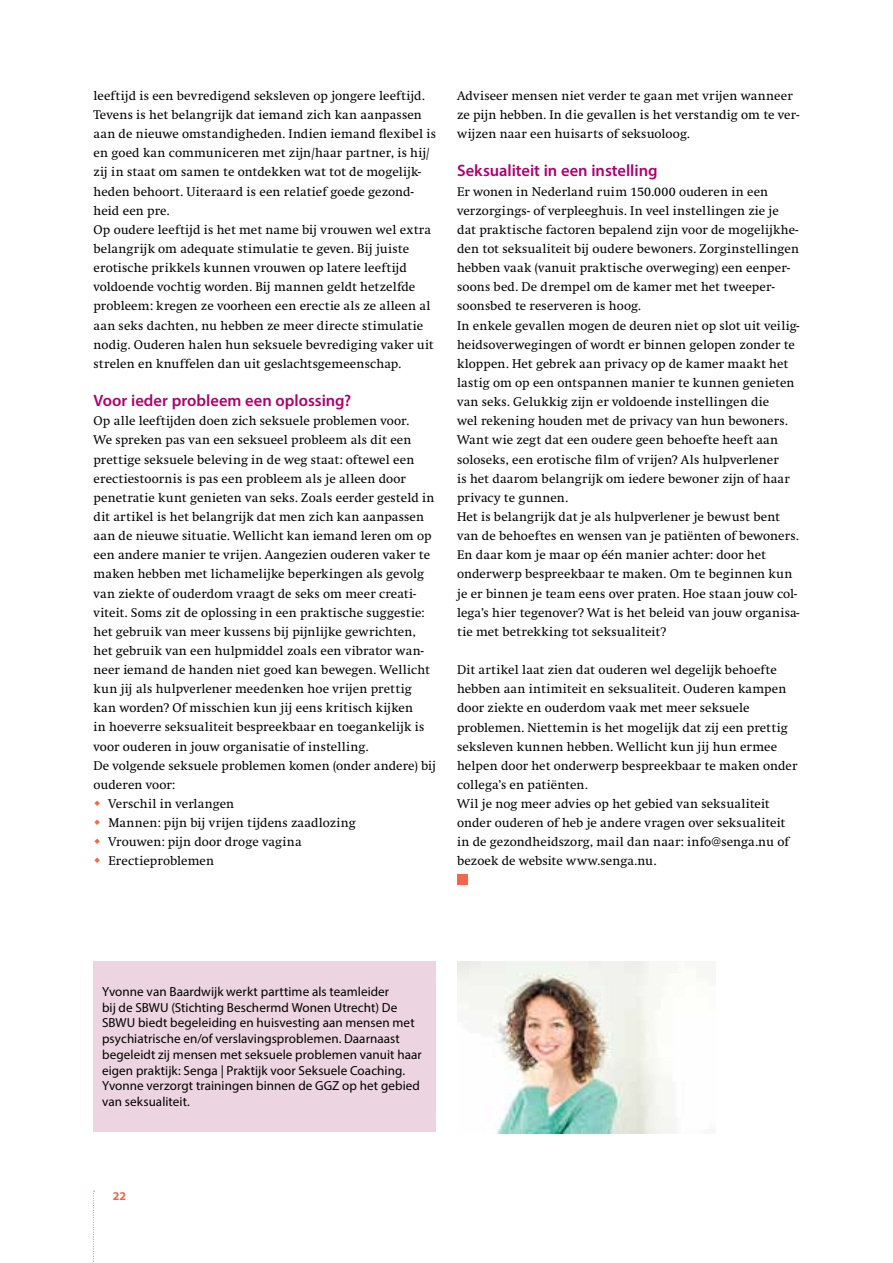
<style>
.page{position:relative;width:893px;height:1263px;background:#fff}
.page>*{position:absolute;margin:0;border:0;box-sizing:border-box;transform-origin:0 0}
.t1{font:600 16.5px "Myriad Pro";color:#ae006e}
.t2{font:13.2px/19.2px "Swift";letter-spacing:.01em;color:#000}
.t3{font:13.2px/15.8px "Myriad Pro";letter-spacing:.005em;color:#000}
.t4{font:700 12px "Myriad Pro";color:#f26649}
</style>
<div class="page">
<svg style="left:93px;top:1191px;width:2px;height:71px"></svg>
<div style="left:457px;top:874px;width:11px;height:10px;background:#f26649"></div>
<div style="left:94px;top:961px;width:342px;height:170px;background:#edd4e1"></div>
<img style="left:457px;top:961px;width:258px;height:172px">
<p class="t2" style="left:94px;top:86px;width:344px">leeftijd is een bevredigend seksleven op jongere leeftijd.<br>Tevens is het belangrijk dat iemand zich kan aanpassen aan de nieuwe omstandigheden. Indien iemand flexibel is en goed kan communiceren met zijn/haar partner, is hij/ zij in staat om samen te ontdekken wat tot de mogelijk&shy;heden behoort. Uiteraard is een relatief goede gezond&shy;heid een pre.<br>Op oudere leeftijd is het met name bij vrouwen wel extra belangrijk om adequate stimulatie te geven. Bij juiste erotische prikkels kunnen vrouwen op latere leeftijd voldoende vochtig worden. Bij mannen geldt hetzelfde probleem: kregen ze voorheen een erectie als ze alleen al aan seks dachten, nu hebben ze meer directe stimulatie nodig. Ouderen halen hun seksuele bevrediging vaker uit strelen en knuffelen dan uit geslachtsgemeenschap.</p>
<p class="t1" style="left:94px;top:390px;width:259px">Voor ieder probleem een oplossing?</p>
<p class="t2" style="left:94px;top:412px;width:317px">Op alle leeftijden doen zich seksuele problemen voor.</p>
<p class="t2" style="left:94px;top:431px;width:319px">We spreken pas van een seksueel probleem als dit een</p>
<p class="t2" style="left:94px;top:450px;width:322px">prettige seksuele beleving in de weg staat: oftewel een</p>
<p class="t2" style="left:94px;top:469px;width:314px">erectiestoornis is pas een probleem als je alleen door</p>
<p class="t2" style="left:94px;top:488px;width:343px">penetratie kunt genieten van seks. Zoals eerder gesteld in</p>
<p class="t2" style="left:94px;top:507px;width:332px">dit artikel is het belangrijk dat men zich kan aanpassen</p>
<p class="t2" style="left:94px;top:526px;width:340px">aan de nieuwe situatie. Wellicht kan iemand leren om op</p>
<p class="t2" style="left:94px;top:546px;width:338px">een andere manier te vrijen. Aangezien ouderen vaker te</p>
<p class="t2" style="left:94px;top:565px;width:332px">maken hebben met lichamelijke beperkingen als gevolg</p>
<p class="t2" style="left:94px;top:584px;width:324px">van ziekte of ouderdom vraagt de seks om meer creati-</p>
<p class="t2" style="left:94px;top:603px;width:332px">viteit. Soms zit de oplossing in een praktische suggestie:</p>
<p class="t2" style="left:94px;top:622px;width:324px">het gebruik van meer kussens bij pijnlijke gewrichten,</p>
<p class="t2" style="left:94px;top:641px;width:332px">het gebruik van een hulpmiddel zoals een vibrator wan-</p>
<p class="t2" style="left:94px;top:660px;width:338px">neer iemand de handen niet goed kan bewegen. Wellicht</p>
<p class="t2" style="left:94px;top:679px;width:320px">kun jij als hulpverlener meedenken hoe vrijen prettig</p>
<p class="t2" style="left:94px;top:699px;width:321px">kan worden? Of misschien kun jij eens kritisch kijken</p>
<p class="t2" style="left:94px;top:718px;width:332px">in hoeverre seksualiteit bespreekbaar en toegankelijk is</p>
<p class="t2" style="left:94px;top:737px;width:276px">voor ouderen in jouw organisatie of instelling.</p>
<p class="t2" style="left:94px;top:756px;width:344px">De volgende seksuele problemen komen (onder andere) bij</p>
<p class="t2" style="left:94px;top:775px;width:83px">ouderen voor:</p>
<p class="t2" style="left:108px;top:794px;width:127px">Verschil in verlangen</p>
<p class="t2" style="left:108px;top:813px;width:249px">Mannen: pijn bij vrijen tijdens zaadlozing</p>
<p class="t2" style="left:108px;top:833px;width:195px">Vrouwen: pijn door droge vagina</p>
<p class="t2" style="left:108px;top:852px;width:107px">Erectieproblemen</p>
<p class="t2" style="left:457px;top:86px;width:344px">Adviseer mensen niet verder te gaan met vrijen wanneer ze pijn hebben. In die gevallen is het verstandig om te ver&shy;wijzen naar een huisarts of seksuoloog.</p>
<p class="t1" style="left:457px;top:160px;width:202px">Seksualiteit in een instelling</p>
<p class="t2" style="left:457px;top:182px;width:344px">Er wonen in Nederland ruim 150.000 ouderen in een verzorgings- of verpleeghuis. In veel instellingen zie je dat praktische factoren bepalend zijn voor de mogelijkhe&shy;den tot seksualiteit bij oudere bewoners. Zorginstellingen hebben vaak (vanuit praktische overweging) een eenper&shy;soons bed. De drempel om de kamer met het tweeper&shy;soonsbed te reserveren is hoog.<br>In enkele gevallen mogen de deuren niet op slot uit veilig&shy;heidsoverwegingen of wordt er binnen gelopen zonder te kloppen. Het gebrek aan privacy op de kamer maakt het lastig om op een ontspannen manier te kunnen genieten van seks. Gelukkig zijn er voldoende instellingen die<br>wel rekening houden met de privacy van hun bewoners.<br>Want wie zegt dat een oudere geen behoefte heeft aan soloseks, een erotische film of vrijen? Als hulpverlener<br>is het daarom belangrijk om iedere bewoner zijn of haar privacy te gunnen.<br>Het is belangrijk dat je als hulpverlener je bewust bent van de behoeftes en wensen van je patiënten of bewoners.<br>En daar kom je maar op één manier achter: door het onderwerp bespreekbaar te maken. Om te beginnen kun je er binnen je team eens over praten. Hoe staan jouw col&shy;lega’s hier tegenover? Wat is het beleid van jouw organisa&shy;tie met betrekking tot seksualiteit?</p>
<p class="t2" style="left:457px;top:660px;width:342px">Dit artikel laat zien dat ouderen wel degelijk behoefte hebben aan intimiteit en seksualiteit. Ouderen kampen door ziekte en ouderdom vaak met meer seksuele problemen. Niettemin is het mogelijk dat zij een prettig seksleven kunnen hebben. Wellicht kun jij hun ermee helpen door het onderwerp bespreekbaar te maken onder collega’s en patiënten.<br>Wil je nog meer advies op het gebied van seksualiteit onder ouderen of heb je andere vragen over seksualiteit in de gezondheidszorg, mail dan naar: info@senga.nu of bezoek de website www.senga.nu.</p>
<p class="t3" style="left:102px;top:983px;width:321px">Yvonne van Baardwijk werkt parttime als teamleider<br>bij de SBWU (Stichting Beschermd Wonen Utrecht) De SBWU biedt begeleiding en huisvesting aan mensen met psychiatrische en/of verslavingsproblemen. Daarnaast begeleidt zij mensen met seksuele problemen vanuit haar eigen praktijk: Senga | Praktijk voor Seksuele Coaching.<br>Yvonne verzorgt trainingen binnen de GGZ op het gebied van seksualiteit.</p>
<p class="t4" style="left:113px;top:1188px;width:15px">22</p>
</div>
